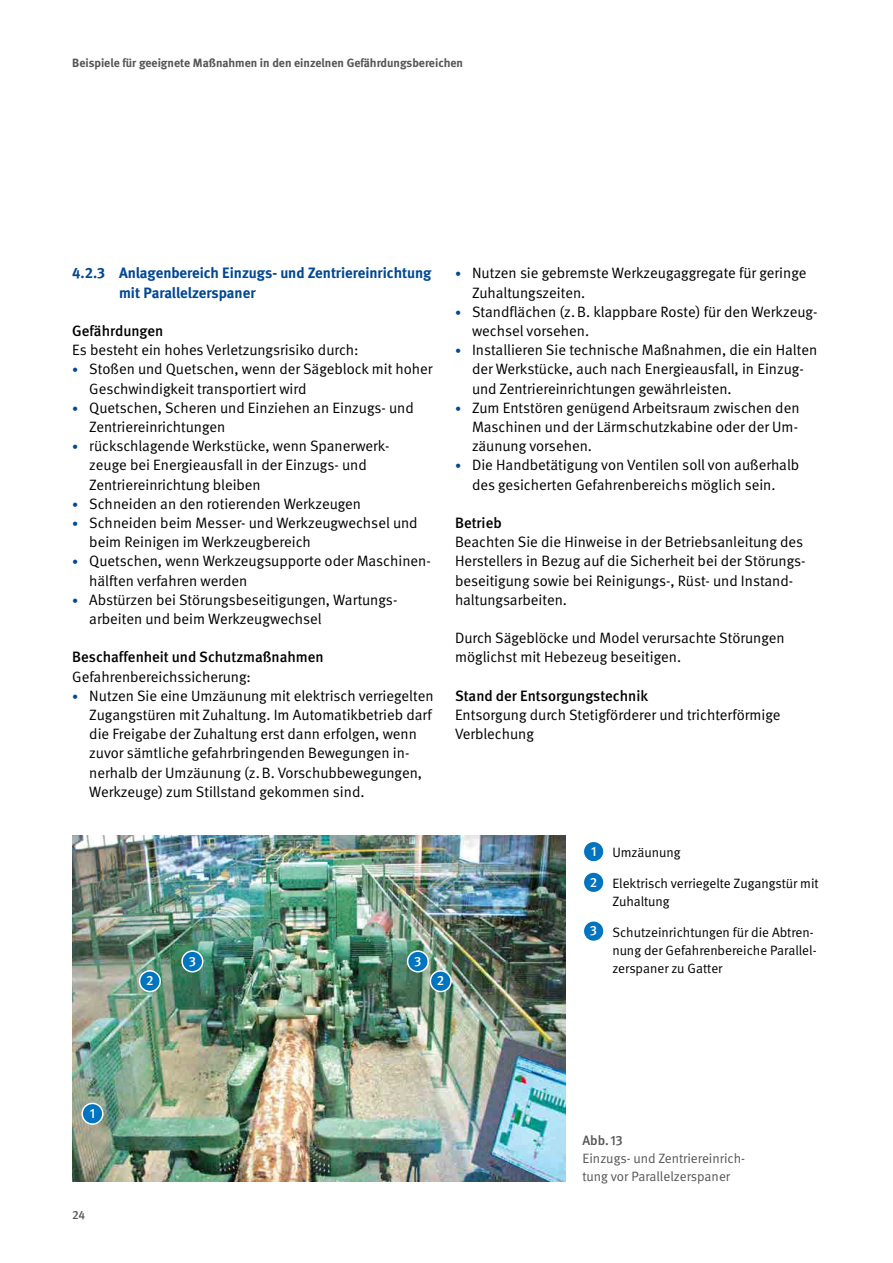
<style>
.page{position:relative;width:893px;height:1263px;background:#fff}
.page>*{position:absolute;margin:0;border:0;box-sizing:border-box;transform-origin:0 0}
.Fließtext_FT_Abstand_nach{font:15px/19.2px "DGUV Meta";color:#000}
.Fließtext_FT_medium_Abstand_vor{font:500 15px "DGUV Meta";color:#000}
.Überschriften_H3{font:700 15px/19.2px "DGUV Meta";color:#004893}
.Fließtext_FT_ohne_Abstand{font:15px "DGUV Meta";color:#000}
.Tabellen_und_Graphen_Bildlegende{font:13.5px/18px "DGUV Meta";color:#000}
.t1{font:13.5px/18px "DGUV Meta";color:#565655}
.t2{font:500 13.5px "DGUV Meta";color:#fff}
.t3{font:500 13.5px "DGUV Meta";color:#565655}
.t4{font:700 12px "DGUV Meta";color:#565655}
.t5{font:500 12px "DGUV Meta";color:#565655}
.s1{font-size:12px;color:#004893}
</style>
<div class="page">
<img style="left:72px;top:835px;width:494px;height:346px">
<div style="left:583px;top:841px;width:21px;height:21px;background:#0074be;border-radius:50%"></div>
<div style="left:583px;top:840px;width:22px;height:23px;border:2px solid #fff;border-radius:50%"></div>
<div style="left:583px;top:872px;width:21px;height:21px;background:#0074be;border-radius:50%"></div>
<div style="left:583px;top:871px;width:22px;height:22px;border:2px solid #fff;border-radius:50%"></div>
<div style="left:583px;top:921px;width:21px;height:20px;background:#0074be;border-radius:50%"></div>
<div style="left:583px;top:920px;width:22px;height:22px;border:2px solid #fff;border-radius:50%"></div>
<div style="left:82px;top:1103px;width:21px;height:21px;background:#0074be;border-radius:50%"></div>
<div style="left:81px;top:1103px;width:23px;height:22px;border:2px solid #fff;border-radius:50%"></div>
<div style="left:182px;top:951px;width:21px;height:21px;background:#0074be;border-radius:50%"></div>
<div style="left:181px;top:950px;width:22px;height:22px;border:2px solid #fff;border-radius:50%"></div>
<div style="left:408px;top:951px;width:20px;height:21px;background:#0074be;border-radius:50%"></div>
<div style="left:407px;top:950px;width:22px;height:22px;border:2px solid #fff;border-radius:50%"></div>
<div style="left:140px;top:971px;width:20px;height:20px;background:#0074be;border-radius:50%"></div>
<div style="left:139px;top:970px;width:22px;height:22px;border:2px solid #fff;border-radius:50%"></div>
<div style="left:430px;top:971px;width:21px;height:20px;background:#0074be;border-radius:50%"></div>
<div style="left:430px;top:970px;width:22px;height:22px;border:2px solid #fff;border-radius:50%"></div>
<p class="t4" style="left:72px;top:56px;width:392px">Beispiele für geeignete Maßnahmen in den einzelnen Gefährdungsbereichen</p>
<h3 class="Überschriften_H3" style="left:119px;top:264px;width:314px;text-indent:-47px">4.2.3 Anlagenbereich Einzugs- und Zentriereinrichtung mit Parallelzerspaner</h3>
<p class="Fließtext_FT_medium_Abstand_vor" style="left:72px;top:322px;width:93px">Gefährdungen</p>
<p class="Fließtext_FT_ohne_Abstand" style="left:72px;top:341px;width:288px">Es besteht ein hohes Verletzungsrisiko durch:</p>
<p class="Fließtext_FT_Abstand_nach" style="left:89px;top:360px;width:345px;text-indent:-17px"><span class="s1">•</span> Stoßen und Quetschen, wenn der Sägeblock mit hoher<br>Geschwindigkeit transportiert wird</p>
<p class="Fließtext_FT_Abstand_nach" style="left:89px;top:398px;width:326px;text-indent:-17px"><span class="s1">•</span> Quetschen, Scheren und Einziehen an Einzugs- und<br>Zentriereinrichtungen</p>
<p class="Fließtext_FT_Abstand_nach" style="left:89px;top:437px;width:300px;text-indent:-17px"><span class="s1">•</span> rückschlagende Werkstücke, wenn Spanerwerk&shy;zeuge bei Energieausfall in der Einzugs- und<br>Zentriereinrichtung bleiben</p>
<p class="Fließtext_FT_Abstand_nach" style="left:72px;top:494px;width:290px"><span class="s1">•</span> Schneiden an den rotierenden Werkzeugen</p>
<p class="Fließtext_FT_Abstand_nach" style="left:89px;top:514px;width:330px;text-indent:-17px"><span class="s1">•</span> Schneiden beim Messer- und Werkzeugwechsel und beim Reinigen im Werkzeugbereich</p>
<p class="Fließtext_FT_Abstand_nach" style="left:89px;top:552px;width:343px;text-indent:-17px"><span class="s1">•</span> Quetschen, wenn Werkzeugsupporte oder Maschinen&shy;hälften verfahren werden</p>
<p class="Fließtext_FT_Abstand_nach" style="left:89px;top:590px;width:308px;text-indent:-17px"><span class="s1">•</span> Abstürzen bei Störungsbeseitigungen, Wartungs&shy;arbeiten und beim Werkzeugwechsel</p>
<p class="Fließtext_FT_medium_Abstand_vor" style="left:72px;top:648px;width:253px">Beschaffenheit und Schutzmaßnahmen</p>
<p class="Fließtext_FT_ohne_Abstand" style="left:72px;top:668px;width:180px">Gefahrenbereichssicherung:</p>
<p class="Fließtext_FT_Abstand_nach" style="left:89px;top:686px;width:346px;text-indent:-17px"><span class="s1">•</span> Nutzen Sie eine Umzäunung mit elektrisch verriegelten Zugangstüren mit Zuhaltung. Im Automatikbetrieb darf die Freigabe der Zuhaltung erst dann erfolgen, wenn zuvor sämtliche gefahrbringenden Bewegungen in&shy;nerhalb der Umzäunung (z.B. Vorschubbewegungen, Werkzeuge) zum Stillstand gekommen sind.</p>
<p class="Fließtext_FT_Abstand_nach" style="left:472px;top:264px;width:336px;text-indent:-17px"><span class="s1">•</span> Nutzen sie gebremste Werkzeugaggregate für geringe<br>Zuhaltungszeiten.</p>
<p class="Fließtext_FT_Abstand_nach" style="left:472px;top:302px;width:347px;text-indent:-17px"><span class="s1">•</span> Standflächen (z.B. klappbare Roste) für den Werkzeug&shy;wechsel vorsehen.</p>
<p class="Fließtext_FT_Abstand_nach" style="left:472px;top:341px;width:347px;text-indent:-17px"><span class="s1">•</span> Installieren Sie technische Maßnahmen, die ein Halten der Werkstücke, auch nach Energieausfall, in Einzug&shy;und Zentriereinrichtungen gewährleisten.</p>
<p class="Fließtext_FT_Abstand_nach" style="left:472px;top:398px;width:329px;text-indent:-17px"><span class="s1">•</span> Zum Entstören genügend Arbeitsraum zwischen den<br>Maschinen und der Lärmschutzkabine oder der Um&shy;zäunung vorsehen.</p>
<p class="Fließtext_FT_Abstand_nach" style="left:455px;top:456px;width:346px;text-align:center"><span class="s1">•</span> Die Handbetätigung von Ventilen soll von außerhalb des gesicherten Gefahrenbereichs möglich sein.</p>
<p class="Fließtext_FT_medium_Abstand_vor" style="left:455px;top:514px;width:48px">Betrieb</p>
<p class="Fließtext_FT_Abstand_nach" style="left:455px;top:533px;width:352px">Beachten Sie die Hinweise in der Betriebsanleitung des Herstellers in Bezug auf die Sicherheit bei der Störungs&shy;beseitigung sowie bei Reinigungs-, Rüst- und Instand&shy;haltungsarbeiten.</p>
<p class="Fließtext_FT_Abstand_nach" style="left:455px;top:629px;width:331px">Durch Sägeblöcke und Model verursachte Störungen möglichst mit Hebezeug beseitigen.</p>
<p class="Fließtext_FT_medium_Abstand_vor" style="left:455px;top:687px;width:194px">Stand der Entsorgungstechnik</p>
<p class="Fließtext_FT_Abstand_nach" style="left:455px;top:706px;width:327px">Entsorgung durch Stetigförderer und trichterförmige<br>Verblechung</p>
<p class="t2" style="left:189px;top:953px;width:9px">3</p>
<p class="t2" style="left:414px;top:953px;width:9px">3</p>
<p class="t2" style="left:146px;top:973px;width:9px">2</p>
<p class="t2" style="left:437px;top:973px;width:9px">2</p>
<p class="t2" style="left:591px;top:843px;width:7px">1</p>
<p class="Tabellen_und_Graphen_Bildlegende" style="left:612px;top:844px;width:70px">Umzäunung</p>
<p class="t2" style="left:590px;top:874px;width:9px">2</p>
<p class="Tabellen_und_Graphen_Bildlegende" style="left:612px;top:875px;width:208px">Elektrisch verriegelte Zugangstür mit<br>Zuhaltung</p>
<p class="t2" style="left:590px;top:923px;width:9px">3</p>
<p class="Tabellen_und_Graphen_Bildlegende" style="left:612px;top:923px;width:206px">Schutzeinrichtungen für die Abtren&shy;nung der Gefahrenbereiche Parallel&shy;zerspaner zu Gatter</p>
<p class="t2" style="left:90px;top:1105px;width:7px">1</p>
<p class="t5" style="left:72px;top:1208px;width:14px">24</p>
<p class="t3" style="left:583px;top:1132px;width:42px">Abb.13</p>
<p class="t1" style="left:583px;top:1149px;width:164px">Einzugs- und Zentriereinrich&shy;tung vor Parallelzerspaner</p>
</div>
